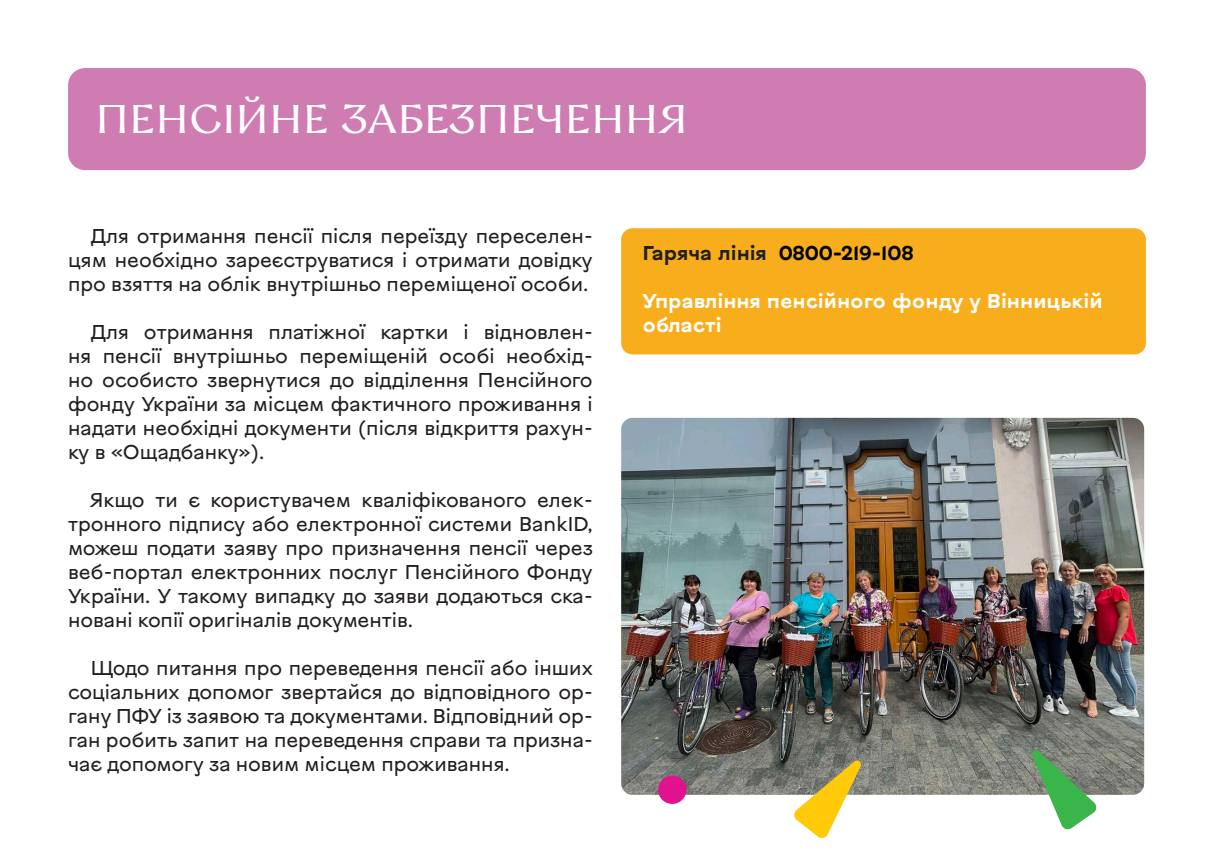
<style>
.page{position:relative;width:1214px;height:862px;background:#fff}
.page>*{position:absolute;margin:0;border:0;box-sizing:border-box;transform-origin:0 0}
.t1{font:40px "Vinnytsia Serif";color:#fff}
.t2{font:20px/24px "Vinnytsia Sans";color:#231f20;text-align:justify}
.t3{font:700 20px "Vinnytsia Sans";color:#fff}
.t4{font:700 20px "Vinnytsia Sans";color:#000}
.s1{color:#231f20}
</style>
<div class="page">
<div style="left:68px;top:68px;width:1077px;height:102px;background:#cf7cb2;border-radius:17px"></div>
<div style="left:621px;top:228px;width:524px;height:126px;background:#f8ae1c;border-radius:11px"></div>
<img style="left:621px;top:418px;width:522px;height:377px">
<svg style="left:793px;top:758px;width:69px;height:80px"></svg>
<svg style="left:1030px;top:748px;width:67px;height:82px"></svg>
<div style="left:658px;top:775px;width:28px;height:29px;background:#e2128e;border-radius:50%"></div>
<p class="t1" style="left:96px;top:94px;width:593px">ПЕНСІЙНЕ ЗАБЕЗПЕЧЕННЯ</p>
<p class="t2" style="left:68px;top:224px;width:526px;text-indent:23px">Для отримання пенсії після переїзду переселен&shy;цям необхідно зареєструватися і отримати довідку про взяття на облік внутрішньо переміщеної особи.</p>
<p class="t2" style="left:68px;top:320px;width:526px;text-indent:23px">Для отримання платіжної картки і відновлен&shy;ня пенсії внутрішньо переміщеній особі необхід&shy;но особисто звернутися до відділення Пенсійного фонду України за місцем фактичного проживання і надати необхідні документи (після відкриття рахун&shy;ку в «Ощадбанку»).</p>
<p class="t2" style="left:68px;top:488px;width:526px;text-indent:23px">Якщо ти є користувачем кваліфікованого елек&shy;тронного підпису або електронної системи BankID, можеш подати заяву про призначення пенсії через веб-портал електронних послуг Пенсійного Фонду України. У такому випадку до заяви додаються ска&shy;новані копії оригіналів документів.</p>
<p class="t2" style="left:68px;top:656px;width:526px;text-indent:23px">Щодо питання про переведення пенсії або інших соціальних допомог звертайся до відповідного ор&shy;гану ПФУ із заявою та документами. Відповідний ор&shy;ган робить запит на переведення справи та призна&shy;чає допомогу за новим місцем проживання.</p>
<p class="t4" style="left:642px;top:239px;width:272px"><span class="s1">Гаряча лінія</span> 0800-219-108</p>
<p class="t3" style="left:642px;top:287px;width:462px">Управління пенсійного фонду у Вінницькій</p>
<p class="t3" style="left:642px;top:311px;width:81px">області</p>
</div>
